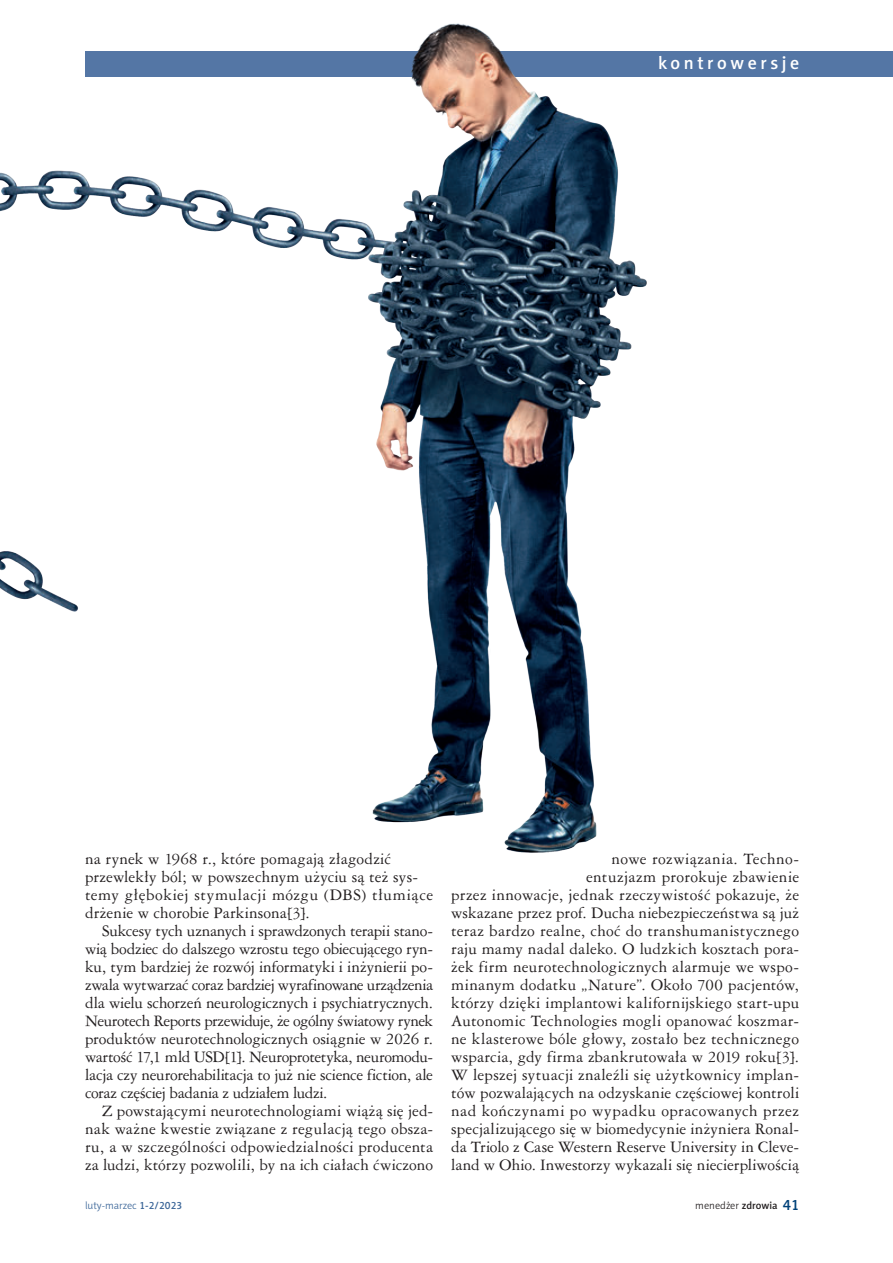
<style>
.page{position:relative;width:893px;height:1263px;background:#fff}
.page>*{position:absolute;margin:0;border:0;box-sizing:border-box;transform-origin:0 0}
.Belka_prawa{font:18px "Naomi Sans EFN Medium";letter-spacing:.2em;color:#fff}
.tekst{font:15px/18px "Ameri Garmnd PL";letter-spacing:.015em;color:#231f20;text-align:justify}
.t1{font:10.5px "Naomi Sans EFN Light";color:#3d6799}
.t2{font:10.5px "Naomi Sans EFN Light";color:#231f20}
.s1{font-family:"Naomi Sans EFN Medium"}
.s2{font-family:"Naomi Sans EFN Medium";font-size:15px;color:#004279}
</style>
<div class="page">
<div style="left:85px;top:51px;width:808px;height:26px;background:#5476a5"></div>
<img style="left:0;top:23px;width:647px;height:830px">
<p class="Belka_prawa" style="left:658px;top:52px;width:143px">kontrowersje</p>
<p class="tekst" style="left:85px;top:849px;width:350px;text-align:left">na rynek w 1968 r., które pomagają złagodzić przewlekły ból; w powszechnym użyciu są też sys&shy;temy głębokiej stymulacji mózgu (DBS) tłumiące drżenie w chorobie Parkinsona[3].</p>
<p class="tekst" style="left:85px;top:921px;width:350px;text-indent:17px">Sukcesy tych uznanych i sprawdzonych terapii stano&shy;wią bodziec do dalszego wzrostu tego obiecującego ryn&shy;ku, tym bardziej że rozwój informatyki i inżynierii po&shy;zwala wytwarzać coraz bardziej wyrafinowane urządzenia dla wielu schorzeń neurologicznych i psychiatrycznych.<br>Neurotech Reports przewiduje, że ogólny światowy rynek produktów neurotechnologicznych osiągnie w 2026 r. wartość 17,1 mld USD[1]. Neuroprotetyka, neuromodu&shy;lacja czy neurorehabilitacja to już nie science fiction, ale coraz częściej badania z udziałem ludzi.</p>
<p class="tekst" style="left:85px;top:1101px;width:350px;text-indent:17px">Z powstającymi neurotechnologiami wiążą się jed&shy;nak ważne kwestie związane z regulacją tego obsza&shy;ru, a w szczególności odpowiedzialności producenta za ludzi, którzy pozwolili, by na ich ciałach ćwiczono</p>
<p class="tekst" style="left:451px;top:849px;width:349px;text-align:right">nowe rozwiązania. Techno-<br>entuzjazm prorokuje zbawienie<br>przez innowacje, jednak rzeczywistość pokazuje, że wskazane przez prof. Ducha niebezpieczeństwa są już teraz bardzo realne, choć do transhumanistycznego raju mamy nadal daleko. O ludzkich kosztach pora&shy;żek firm neurotechnologicznych alarmuje we wspo&shy;minanym dodatku „Nature”. Około 700 pacjentów, którzy dzięki implantowi kalifornijskiego start-upu Autonomic Technologies mogli opanować koszmar&shy;ne klasterowe bóle głowy, zostało bez technicznego wsparcia, gdy firma zbankrutowała w 2019 roku[3].<br>W lepszej sytuacji znaleźli się użytkownicy implan&shy;tów pozwalających na odzyskanie częściowej kontroli nad kończynami po wypadku opracowanych przez specjalizującego się w biomedycynie inżyniera Ronal&shy;da Triolo z Case Western Reserve University in Cleve&shy;land w Ohio. Inwestorzy wykazali się niecierpliwością</p>
<p class="t1" style="left:85px;top:1199px;width:99px">luty-marzec <span class="s1">1-2/2023</span></p>
<p class="t2" style="left:695px;top:1199px;width:106px">menedżer <span class="s1">zdrowia</span> <span class="s2">41</span></p>
</div>
